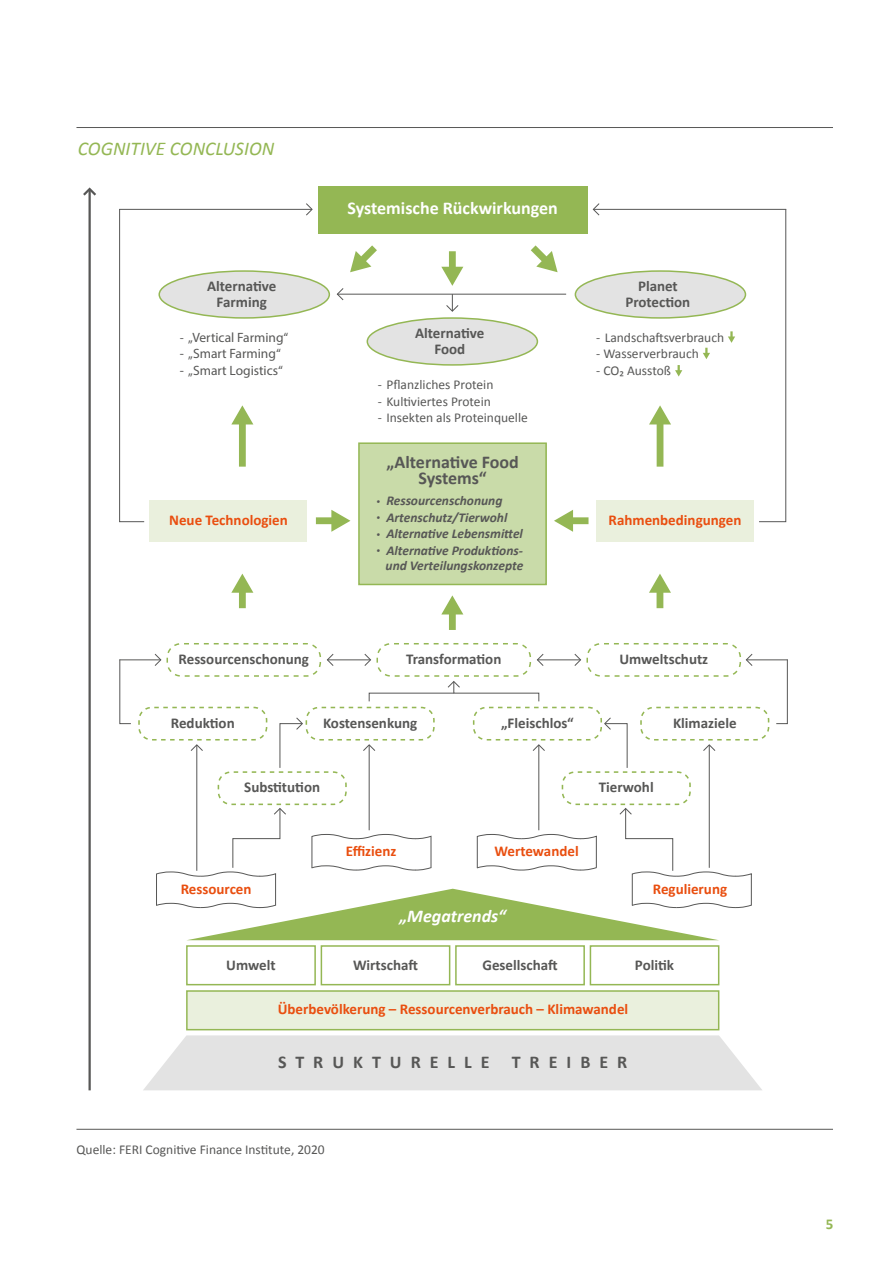
<style>
.page{position:relative;width:893px;height:1263px;background:#fff}
.page>*{position:absolute;margin:0;border:0;box-sizing:border-box;transform-origin:0 0}
.t1{font:italic 19.5px "Calibri";color:#94b754}
.t2{font:700 18px "Calibri";color:#fff}
.t3{font:700 18px/16.5px "Calibri";color:#575756;text-align:center}
.t4{font:700 18px "Calibri";letter-spacing:.5em;color:#575756}
.t5{font:italic 700 18px "Calibri";color:#fff}
.t6{font:700 15px/16.5px "Calibri";color:#575756;text-align:center}
.t7{font:700 15px "Calibri";color:#e94e0f}
.t8{font:700 15px "Calibri";color:#94b754}
.t9{font:13.5px "Calibri";color:#575756}
.t10{font:italic 700 13.5px/15px "Calibri";color:#575756;text-align:right}
.t11{font:13.5px "Myriad Pro";color:#575756}
.s1{font-family:"Calibri"}
.s2{font-size:7.5px}
</style>
<div class="page">
<hr style="left:77px;top:1129px;width:756px;height:1px;background:#575756">
<div style="left:159px;top:271px;width:170px;height:47px;background:#e3e3e3;border-radius:50%"></div>
<div style="left:158px;top:270px;width:172px;height:49px;border:2px solid #94b754;border-radius:50%"></div>
<div style="left:318px;top:186px;width:269px;height:47px;background:#94b754"></div>
<div style="left:359px;top:443px;width:187px;height:141px;background:#c9dba9"></div>
<div style="left:596px;top:500px;width:158px;height:41px;background:#eaf0dd"></div>
<div style="left:150px;top:500px;width:157px;height:41px;background:#eaf0dd"></div>
<svg style="left:83px;top:187px;width:13px;height:11px"></svg>
<hr style="left:89px;top:189px;width:2px;height:901px;background:#575756">
<hr style="left:77px;top:127px;width:756px;height:1px;background:#575756">
<div style="left:575px;top:271px;width:170px;height:47px;background:#e3e3e3;border-radius:50%"></div>
<div style="left:575px;top:270px;width:171px;height:49px;border:2px solid #94b754;border-radius:50%"></div>
<div style="left:367px;top:318px;width:170px;height:47px;background:#e3e3e3;border-radius:50%"></div>
<div style="left:367px;top:317px;width:171px;height:49px;border:2px solid #94b754;border-radius:50%"></div>
<svg style="left:305px;top:203px;width:8px;height:13px"></svg>
<hr style="left:119px;top:209px;width:193px;height:1px;background:#575756">
<svg style="left:119px;top:208px;width:26px;height:314px"></svg>
<svg style="left:154px;top:653px;width:8px;height:13px"></svg>
<hr style="left:119px;top:659px;width:41px;height:1px;background:#575756">
<svg style="left:119px;top:659px;width:13px;height:65px"></svg>
<svg style="left:745px;top:653px;width:8px;height:13px"></svg>
<hr style="left:747px;top:659px;width:41px;height:1px;background:#575756">
<svg style="left:775px;top:659px;width:13px;height:65px"></svg>
<svg style="left:364px;top:654px;width:8px;height:12px"></svg>
<svg style="left:326px;top:653px;width:8px;height:13px"></svg>
<hr style="left:327px;top:659px;width:43px;height:1px;background:#575756">
<svg style="left:363px;top:744px;width:13px;height:8px"></svg>
<hr style="left:369px;top:745px;width:1px;height:85px;background:#575756">
<svg style="left:532px;top:744px;width:13px;height:8px"></svg>
<hr style="left:538px;top:745px;width:1px;height:85px;background:#575756">
<svg style="left:190px;top:744px;width:13px;height:8px"></svg>
<hr style="left:196px;top:745px;width:1px;height:126px;background:#575756">
<svg style="left:703px;top:744px;width:13px;height:8px"></svg>
<hr style="left:709px;top:745px;width:1px;height:123px;background:#575756">
<svg style="left:279px;top:717px;width:24px;height:51px"></svg>
<svg style="left:604px;top:717px;width:24px;height:51px"></svg>
<svg style="left:574px;top:654px;width:8px;height:12px"></svg>
<svg style="left:536px;top:654px;width:8px;height:12px"></svg>
<hr style="left:537px;top:659px;width:43px;height:1px;background:#575756">
<svg style="left:592px;top:203px;width:8px;height:13px"></svg>
<hr style="left:594px;top:209px;width:192px;height:1px;background:#575756">
<svg style="left:758px;top:208px;width:28px;height:314px"></svg>
<svg style="left:441px;top:251px;width:22px;height:35px"></svg>
<svg style="left:441px;top:595px;width:22px;height:35px"></svg>
<svg style="left:649px;top:574px;width:22px;height:34px"></svg>
<svg style="left:231px;top:574px;width:22px;height:34px"></svg>
<svg style="left:231px;top:405px;width:22px;height:62px"></svg>
<svg style="left:649px;top:405px;width:22px;height:62px"></svg>
<svg style="left:316px;top:510px;width:34px;height:22px"></svg>
<svg style="left:554px;top:510px;width:34px;height:22px"></svg>
<svg style="left:350px;top:245px;width:27px;height:27px"></svg>
<svg style="left:531px;top:245px;width:27px;height:27px"></svg>
<div style="left:376px;top:643px;width:155px;height:34px;border:2px dashed #94b754;border-radius:14px"></div>
<div style="left:586px;top:643px;width:155px;height:34px;border:2px dashed #94b754;border-radius:14px"></div>
<div style="left:167px;top:643px;width:154px;height:34px;border:2px dashed #94b754;border-radius:14px"></div>
<div style="left:138px;top:707px;width:129px;height:33px;border:2px dashed #94b754;border-radius:13px"></div>
<div style="left:218px;top:771px;width:129px;height:34px;border:2px dashed #94b754;border-radius:13px"></div>
<div style="left:562px;top:771px;width:129px;height:34px;border:2px dashed #94b754;border-radius:13px"></div>
<div style="left:306px;top:707px;width:129px;height:33px;border:2px dashed #94b754;border-radius:13px"></div>
<div style="left:473px;top:707px;width:129px;height:33px;border:2px dashed #94b754;border-radius:13px"></div>
<div style="left:640px;top:707px;width:129px;height:33px;border:2px dashed #94b754;border-radius:13px"></div>
<svg style="left:143px;top:1035px;width:619px;height:55px;background:#e5e5e5"></svg>
<div style="left:186px;top:945px;width:130px;height:40px;border:2px solid #94b754"></div>
<div style="left:187px;top:991px;width:532px;height:39px;background:#eaf0dd"></div>
<div style="left:186px;top:990px;width:533px;height:40px;border:2px solid #94b754"></div>
<div style="left:321px;top:945px;width:129px;height:40px;border:2px solid #94b754"></div>
<div style="left:455px;top:945px;width:130px;height:40px;border:2px solid #94b754"></div>
<div style="left:590px;top:945px;width:129px;height:40px;border:2px solid #94b754"></div>
<svg style="left:156px;top:807px;width:596px;height:133px"></svg>
<div style="left:358px;top:442px;width:189px;height:143px;border:2px solid #94b754"></div>
<svg style="left:336px;top:288px;width:8px;height:13px"></svg>
<hr style="left:337px;top:294px;width:229px;height:1px;background:#575756">
<svg style="left:445px;top:294px;width:14px;height:18px"></svg>
<svg style="left:368px;top:681px;width:172px;height:21px"></svg>
<svg style="left:728px;top:331px;width:7px;height:12px"></svg>
<svg style="left:703px;top:348px;width:7px;height:11px"></svg>
<svg style="left:675px;top:365px;width:7px;height:11px"></svg>
<h1 class="t1" style="left:78px;top:135px;width:198px">COGNITIVE CONCLUSION</h1>
<p class="t2" style="left:348px;top:196px;width:212px">Systemische Rückwirkungen</p>
<p class="t6" style="left:207px;top:277px;width:71px">Alternative<br>Farming</p>
<p class="t6" style="left:625px;top:277px;width:66px">Planet<br>Protection</p>
<p class="t6" style="left:415px;top:324px;width:71px">Alternative<br>Food</p>
<p class="t11" style="left:180px;top:329px;width:110px"><span class="s1">-</span> „Vertical Farming“</p>
<p class="t11" style="left:180px;top:345px;width:102px">- „Smart Farming“</p>
<p class="t11" style="left:180px;top:362px;width:105px">- „Smart Logistics“</p>
<p class="t9" style="left:596px;top:328px;width:129px">- Landschaftsverbrauch</p>
<p class="t9" style="left:596px;top:344px;width:104px">- Wasserverbrauch</p>
<p class="t9" style="left:596px;top:361px;width:76px">- CO₂ Ausstoß</p>
<p class="t9" style="left:378px;top:375px;width:117px">- Pflanzliches Protein</p>
<p class="t9" style="left:378px;top:392px;width:114px">- Kultiviertes Protein</p>
<p class="t9" style="left:378px;top:408px;width:151px">- Insekten als Proteinquelle</p>
<p class="t3" style="left:386px;top:453px;width:134px">„Alternative Food<br>Systems“</p>
<p class="t10" style="left:377px;top:493px;width:127px"><span class="s2">•</span> Ressourcenschonung</p>
<p class="t10" style="left:377px;top:509px;width:132px"><span class="s2">•</span> Artenschutz/Tierwohl</p>
<p class="t10" style="left:377px;top:526px;width:148px"><span class="s2">•</span> Alternative Lebensmittel</p>
<p class="t10" style="left:377px;top:542px;width:148px"><span class="s2">•</span> Alternative Produktions&shy;und Verteilungskonzepte</p>
<p class="t7" style="left:169px;top:509px;width:120px">Neue Technologien</p>
<p class="t7" style="left:609px;top:509px;width:134px">Rahmenbedingungen</p>
<p class="t6" style="left:179px;top:650px;width:132px">Ressourcenschonung</p>
<p class="t6" style="left:406px;top:650px;width:97px">Transformation</p>
<p class="t6" style="left:619px;top:650px;width:90px">Umweltschutz</p>
<p class="t6" style="left:171px;top:714px;width:65px">Reduktion</p>
<p class="t6" style="left:323px;top:714px;width:96px">Kostensenkung</p>
<p class="t6" style="left:501px;top:714px;width:74px">„Fleischlos“</p>
<p class="t6" style="left:673px;top:714px;width:65px">Klimaziele</p>
<p class="t6" style="left:244px;top:779px;width:77px">Substitution</p>
<p class="t6" style="left:599px;top:779px;width:56px">Tierwohl</p>
<p class="t7" style="left:346px;top:841px;width:52px">Effizienz</p>
<p class="t7" style="left:494px;top:841px;width:86px">Wertewandel</p>
<p class="t7" style="left:181px;top:878px;width:72px">Ressourcen</p>
<p class="t7" style="left:653px;top:878px;width:76px">Regulierung</p>
<p class="t5" style="left:399px;top:904px;width:108px">„Megatrends“</p>
<p class="t6" style="left:226px;top:956px;width:51px">Umwelt</p>
<p class="t6" style="left:353px;top:956px;width:66px">Wirtschaft</p>
<p class="t6" style="left:482px;top:956px;width:77px">Gesellschaft</p>
<p class="t6" style="left:635px;top:956px;width:41px">Politik</p>
<p class="t7" style="left:278px;top:998px;width:352px">Überbevölkerung – Ressourcenverbrauch – Klimawandel</p>
<p class="t4" style="left:278px;top:1049px;width:351px">STRUKTURELLE TREIBER</p>
<p class="t9" style="left:77px;top:1140px;width:250px">Quelle: FERI Cognitive Finance Institute, 2020</p>
<p class="t8" style="left:826px;top:1213px;width:9px">5</p>
</div>
